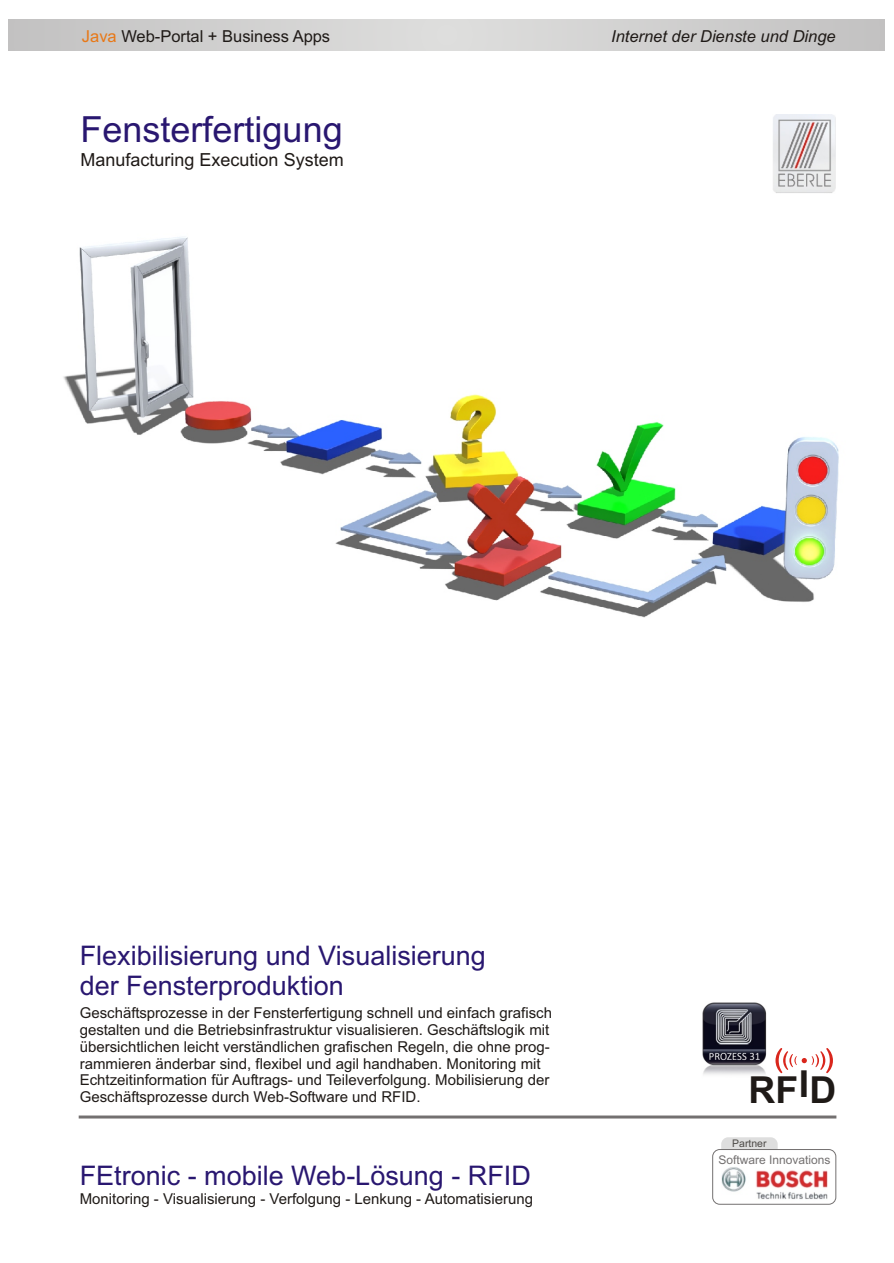
<style>
.page{position:relative;width:894px;height:1263px;background:#fff}
.page>*{position:absolute;margin:0;border:0;box-sizing:border-box;transform-origin:0 0}
.t1{font:700 37.2px "Arial";color:#1f1a17}
.t2{font:36px "Arial";color:#291770}
.t3{font:27px/30.2px "Arial";color:#291770}
.t4{font:18px "Arial";color:#1f1a17}
.t5{font:16.5px "Arial";color:#1f1a17}
.t6{font:italic 16.5px "Arial";color:#1f1a17}
.t7{font:15px/16.8px "Arial";color:#1f1a17}
.t8{font:12px "Arial";color:#737070}
.t9{font:10.5px "Arial";color:#4d4a47}
.s1{color:#e87817}
</style>
<div class="page">
<img style="left:773px;top:115px;width:63px;height:78px">
<div style="left:9px;top:19px;width:875px;height:31px;background:linear-gradient(to right,#d0d0cf,#d0d0cf)"></div>
<svg style="left:721px;top:1137px;width:57px;height:12px"></svg>
<div style="left:712px;top:1149px;width:124px;height:56px;border:1px solid #737070;border-radius:7px"></div>
<img style="left:721px;top:1167px;width:106px;height:32px">
<img style="left:702px;top:1002px;width:64px;height:73px">
<hr style="left:79px;top:1116px;width:757px;height:3px;background:#737070">
<svg style="left:776px;top:1048px;width:57px;height:25px"></svg>
<img style="left:63px;top:237px;width:776px;height:381px">
<p class="t5" style="left:82px;top:30px;width:250px"><span class="s1">Java</span> Web-Portal + Business Apps</p>
<p class="t6" style="left:611px;top:30px;width:226px">Internet der Dienste und Dinge</p>
<h2 class="t2" style="left:81px;top:116px;width:264px">Fensterfertigung</h2>
<p class="t4" style="left:81px;top:153px;width:265px">Manufacturing Execution System</p>
<h3 class="t3" style="left:80px;top:942px;width:408px">Flexibilisierung und Visualisierung der Fensterproduktion</h3>
<p class="t7" style="left:80px;top:1006px;width:474px">Geschäftsprozesse in der Fensterfertigung schnell und einfach grafisch gestalten und die Betriebsinfrastruktur visualisieren. Geschäftslogik mit übersichtlichen leicht verständlichen grafischen Regeln, die ohne prog&shy;rammieren änderbar sind, flexibel und agil handhaben. Monitoring mit Echtzeitinformation für Auftrags- und Teileverfolgung. Mobilisierung der Geschäftsprozesse durch Web-Software und RFID.</p>
<h3 class="t3" style="left:80px;top:1163px;width:453px">FEtronic - mobile Web-Lösung - RFID</h3>
<p class="t7" style="left:80px;top:1192px;width:455px">Monitoring - Visualisierung - Verfolgung - Lenkung - Automatisierung</p>
<h1 class="t1" style="left:749px;top:1076px;width:89px">RFID</h1>
<p class="t9" style="left:732px;top:1139px;width:36px">Partner</p>
<p class="t8" style="left:719px;top:1155px;width:113px">Software Innovations</p>
</div>
